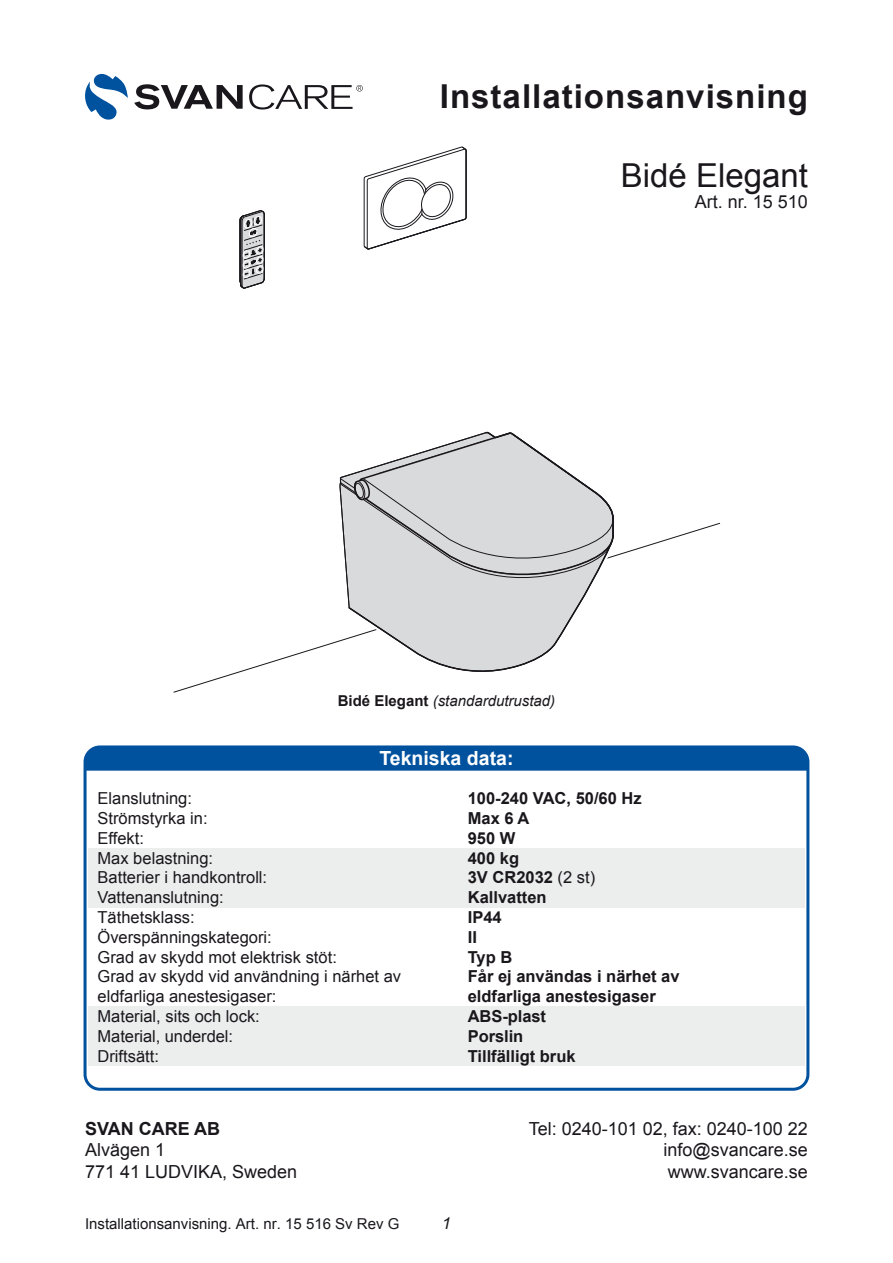
<style>
.page{position:relative;width:893px;height:1263px;background:#fff}
.page>*{position:absolute;margin:0;border:0;box-sizing:border-box;transform-origin:0 0}
.t1{font:700 33px "Arial";letter-spacing:.03em;color:#1a171c}
.t2{font:33px "Arial";color:#1a171c}
.t3{font:700 19.5px "Arial";color:#fff}
.t4{font:18px/21.6px "Arial";color:#1a171c}
.t5{font:700 18px "Arial";color:#1a171c}
.t6{font:16.5px/19.8px "Arial";color:#1a171c}
.t7{font:700 16.5px/19.8px "Arial";color:#1a171c}
.t8{font:italic 16.5px "Arial";color:#1a171c}
.t9{font:15px "Arial";color:#1a171c}
.t10{font:italic 15px "Arial";color:#1a171c}
.s1{font-weight:700;font-style:normal}
.s2{font-weight:400}
</style>
<div class="page">
<div style="left:85px;top:848px;width:723px;height:59px;background:#eceded"></div>
<div style="left:85px;top:1006px;width:723px;height:59px;background:#eceded"></div>
<div style="left:84px;top:745px;width:725px;height:346px;border:3px solid #00519e;border-radius:15px"></div>
<div style="left:85px;top:747px;width:723px;height:24px;background:#00519e"></div>
<svg style="left:85px;top:73px;width:43px;height:47px"></svg>
<svg style="left:134px;top:84px;width:109px;height:25px"></svg>
<svg style="left:249px;top:84px;width:114px;height:25px"></svg>
<svg style="left:173px;top:523px;width:547px;height:170px"></svg>
<svg style="left:363px;top:146px;width:104px;height:104px"></svg>
<svg style="left:615px;top:523px;width:4px;height:160px"></svg>
<svg style="left:339px;top:475px;width:8px;height:208px"></svg>
<svg style="left:347px;top:431px;width:268px;height:252px"></svg>
<svg style="left:239px;top:210px;width:26px;height:79px;background:#9f9ea1"></svg>
<h1 class="t1" style="left:440px;top:74px;width:370px">Installationsanvisning</h1>
<h1 class="t2" style="left:621px;top:154px;width:189px">Bidé Elegant</h1>
<p class="t4" style="left:695px;top:192px;width:115px">Art. nr. 15 510</p>
<p class="t10" style="left:338px;top:691px;width:219px"><span class="s1">Bidé Elegant</span> (standardutrustad)</p>
<p class="t3" style="left:379px;top:745px;width:136px">Tekniska data:</p>
<p class="t7" style="left:468px;top:789px;width:213px">100-240 VAC, 50/60 Hz<br>Max 6 A<br>950 W<br>400 kg<br>3V CR2032 <span class="s2">(2 st)<br></span>Kallvatten<br>IP44<br>II<br>Typ B<br>Får ej användas i närhet av eldfarliga anestesigaser<br>ABS-plast<br>Porslin<br>Tillfälligt bruk</p>
<p class="t6" style="left:98px;top:789px;width:305px">Elanslutning:<br>Strömstyrka in:<br>Effekt:<br>Max belastning:<br>Batterier i handkontroll:<br>Vattenanslutning:<br>Täthetsklass:<br>Överspänningskategori:<br>Grad av skydd mot elektrisk stöt:<br>Grad av skydd vid användning i närhet av eldfarliga anestesigaser:<br>Material, sits och lock:<br>Material, underdel:<br>Driftsätt:</p>
<p class="t5" style="left:85px;top:1116px;width:137px">SVAN CARE AB</p>
<p class="t4" style="left:85px;top:1139px;width:214px">Alvägen 1<br>771 41 LUDVIKA, Sweden</p>
<p class="t9" style="left:85px;top:1213px;width:316px">Installationsanvisning. Art. nr. 15 516 Sv Rev G</p>
<p class="t8" style="left:442px;top:1212px;width:11px">1</p>
<p class="t4" style="left:664px;top:1118px;width:146px;text-align:justify;text-indent:-135px">Tel: 0240-101 02, fax: 0240-100 22 info@svancare.se www.svancare.se</p>
</div>
